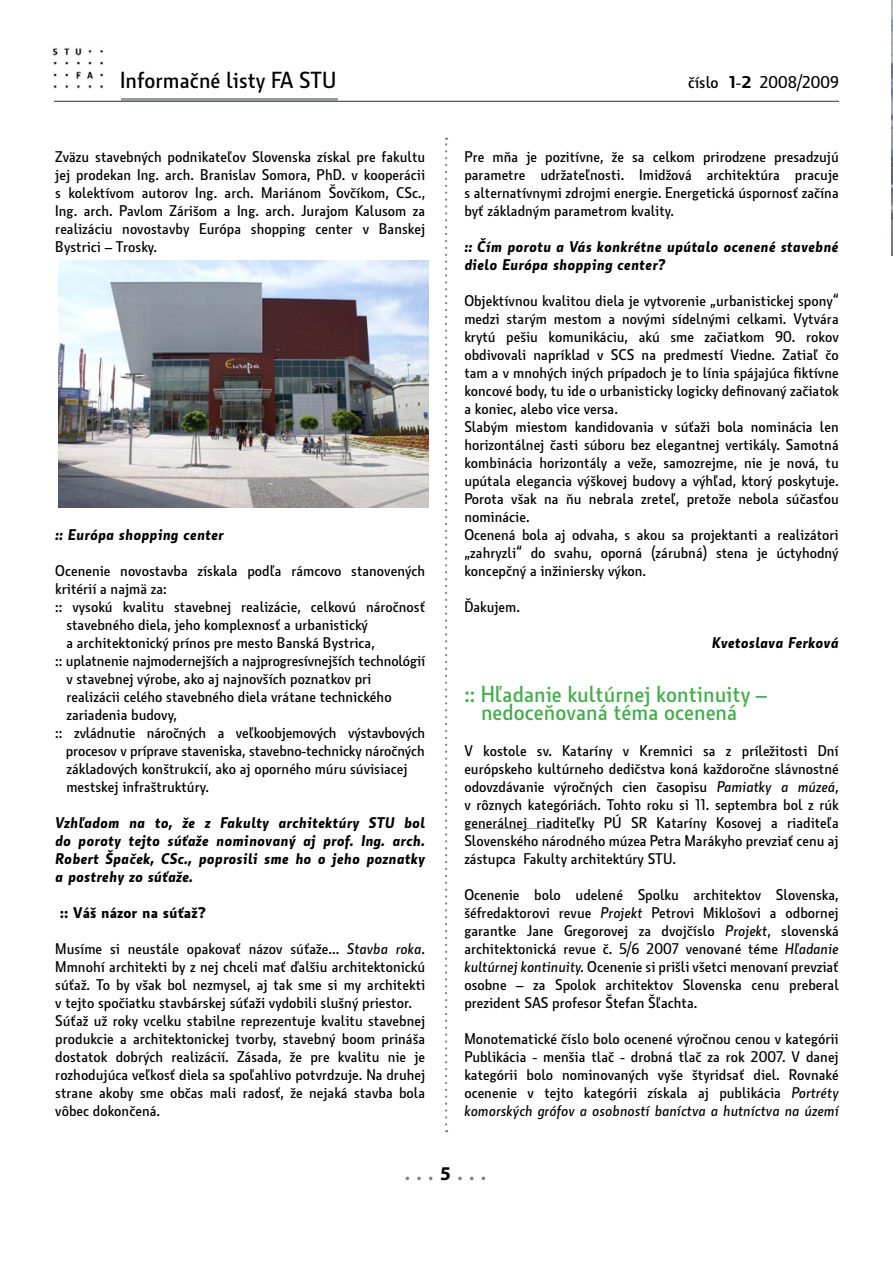
<style>
.page{position:relative;width:893px;height:1263px;background:#fff}
.page>*{position:absolute;margin:0;border:0;box-sizing:border-box;transform-origin:0 0}
.t1{font:22.5px/18px "Botanika Demi CE";color:#41ad49;text-align:center}
.t2{font:22.5px "Botanika Demi CE";color:#000}
.t3{font:700 19.5px "Myriad Pro";color:#808284}
.t4{font:16.5px "Botanika Demi CE";color:#000}
.t5{font:15px/18px "Botanika Demi CE";color:#000;text-align:justify}
.t6{font:italic 700 15px/18px "Botanika Demi CE";color:#000;text-align:justify}
.t7{font:700 15px "Botanika Demi CE";color:#000}
.s1{font-weight:700}
.s2{font-style:italic}
.s3{color:#000}
</style>
<div class="page">
<hr style="left:54px;top:101px;width:785px;height:1px;background:#464648">
<svg style="left:445px;top:138px;width:2px;height:986px"></svg>
<img style="left:52px;top:47px;width:52px;height:42px">
<hr style="left:122px;top:99px;width:216px;height:2px;background:#989a9d">
<hr style="left:465px;top:828px;width:94px;height:1px;background:#989a9d">
<img style="left:58px;top:261px;width:370px;height:246px">
<img style="left:891px;top:0;width:2px;height:255px">
<h1 class="t2" style="left:120px;top:69px;width:218px">Informačné listy FA STU</h1>
<p class="t4" style="left:688px;top:75px;width:152px">číslo <span class="s1">1</span>-<span class="s1">2</span> 2008/2009</p>
<p class="t5" style="left:55px;top:149px;width:371px">Zväzu stavebných podnikateľov Slovenska získal pre fakultu jej prodekan Ing. arch. Branislav Somora, PhD. v kooperácii s kolektívom autorov Ing. arch. Mariánom Šovčíkom, CSc., Ing. arch. Pavlom Zárišom a Ing. arch. Jurajom Kalusom za realizáciu novostavby Európa shopping center v Banskej Bystrici – Trosky.</p>
<p class="t6" style="left:55px;top:527px;width:170px">:: Európa shopping center</p>
<p class="t5" style="left:55px;top:563px;width:371px">Ocenenie novostavba získala podľa rámcovo stanovených</p>
<p class="t5" style="left:55px;top:581px;width:113px">kritérií a najmä za:</p>
<p class="t5" style="left:55px;top:599px;width:371px">:: vysokú kvalitu stavebnej realizácie, celkovú náročnosť</p>
<p class="t5" style="left:66px;top:617px;width:303px">stavebného diela, jeho komplexnosť a urbanistický</p>
<p class="t5" style="left:66px;top:635px;width:310px">a architektonický prínos pre mesto Banská Bystrica,</p>
<p class="t5" style="left:55px;top:653px;width:371px">:: uplatnenie najmodernejších a najprogresívnejších technológií</p>
<p class="t5" style="left:66px;top:671px;width:307px">v stavebnej výrobe, ako aj najnovších poznatkov pri</p>
<p class="t5" style="left:66px;top:689px;width:327px">realizácii celého stavebného diela vrátane technického</p>
<p class="t5" style="left:66px;top:707px;width:112px">zariadenia budovy,</p>
<p class="t5" style="left:55px;top:725px;width:371px">:: zvládnutie náročných a veľkoobjemových výstavbových</p>
<p class="t5" style="left:66px;top:743px;width:360px">procesov v príprave staveniska, stavebno-technicky náročných</p>
<p class="t5" style="left:66px;top:761px;width:343px">základových konštrukcií, ako aj oporného múru súvisiacej</p>
<p class="t5" style="left:66px;top:779px;width:144px">mestskej infraštruktúry.</p>
<p class="t6" style="left:55px;top:815px;width:371px">Vzhľadom na to, že z Fakulty architektúry STU bol do poroty tejto súťaže nominovaný aj prof. Ing. arch.<br>Robert Špaček, CSc., poprosili sme ho o jeho poznatky a postrehy zo súťaže.</p>
<p class="t7" style="left:60px;top:905px;width:147px">:: Váš názor na súťaž?</p>
<p class="t5" style="left:55px;top:941px;width:371px;text-align:left">Musíme si neustále opakovať názov súťaže... <span class="s2">Stavba roka</span>.<br>Mmnohí architekti by z nej chceli mať ďalšiu architektonickú súťaž. To by však bol nezmysel, aj tak sme si my architekti v tejto spočiatku stavbárskej súťaži vydobili slušný priestor.<br>Súťaž už roky vcelku stabilne reprezentuje kvalitu stavebnej produkcie a architektonickej tvorby, stavebný boom prináša dostatok dobrých realizácií. Zásada, že pre kvalitu nie je rozhodujúca veľkosť diela sa spoľahlivo potvrdzuje. Na druhej strane akoby sme občas mali radosť, že nejaká stavba bola vôbec dokončená.</p>
<p class="t5" style="left:464px;top:149px;width:376px">Pre mňa je pozitívne, že sa celkom prirodzene presadzujú parametre udržateľnosti. Imidžová architektúra pracuje s alternatívnymi zdrojmi energie. Energetická úspornosť začína byť základným parametrom kvality.</p>
<p class="t6" style="left:464px;top:239px;width:376px">:: Čím porotu a Vás konkrétne upútalo ocenené stavebné dielo Európa shopping center?</p>
<p class="t5" style="left:464px;top:293px;width:376px;text-align:left">Objektívnou kvalitou diela je vytvorenie „urbanistickej spony“ medzi starým mestom a novými sídelnými celkami. Vytvára krytú pešiu komunikáciu, akú sme začiatkom 90. rokov obdivovali napríklad v SCS na predmestí Viedne. Zatiaľ čo tam a v mnohých iných prípadoch je to línia spájajúca fiktívne koncové body, tu ide o urbanisticky logicky definovaný začiatok a koniec, alebo vice versa.<br>Slabým miestom kandidovania v súťaži bola nominácia len horizontálnej časti súboru bez elegantnej vertikály. Samotná kombinácia horizontály a veže, samozrejme, nie je nová, tu upútala elegancia výškovej budovy a výhľad, ktorý poskytuje.<br>Porota však na ňu nebrala zreteľ, pretože nebola súčasťou nominácie.<br>Ocenená bola aj odvaha, s akou sa projektanti a realizátori „zahryzli“ do svahu, oporná (zárubná) stena je úctyhodný koncepčný a inžiniersky výkon.</p>
<p class="t5" style="left:464px;top:599px;width:57px">Ďakujem.</p>
<p class="t6" style="left:712px;top:635px;width:128px">Kvetoslava Ferková</p>
<h1 class="t1" style="left:464px;top:687px;width:304px">:: Hľadanie kultúrnej kontinuity – nedoceňovaná téma ocenená</h1>
<p class="t5" style="left:464px;top:743px;width:376px">V kostole sv. Kataríny v Kremnici sa z príležitosti Dní európskeho kultúrneho dedičstva koná každoročne slávnostné odovzdávanie výročných cien časopisu <span class="s2">Pamiatky a múzeá</span>, v rôznych kategóriách. Tohto roku si 11. septembra bol z rúk generálnej riaditeľky PÚ SR Kataríny Kosovej a riaditeľa Slovenského národného múzea Petra Marákyho prevziať cenu aj zástupca Fakulty architektúry STU.</p>
<p class="t5" style="left:464px;top:887px;width:376px">Ocenenie bolo udelené Spolku architektov Slovenska, šéfredaktorovi revue <span class="s2">Projekt</span> Petrovi Miklošovi a odbornej garantke Jane Gregorovej za dvojčíslo <span class="s2">Projekt</span>, slovenská architektonická revue č. 5/6 2007 venované téme <span class="s2">Hľadanie kultúrnej kontinuity.</span> Ocenenie si prišli všetci menovaní prevziať osobne – za Spolok architektov Slovenska cenu preberal prezident SAS profesor Štefan Šľachta.</p>
<p class="t5" style="left:464px;top:1031px;width:376px">Monotematické číslo bolo ocenené výročnou cenou v kategórii Publikácia - menšia tlač - drobná tlač za rok 2007. V danej kategórii bolo nominovaných vyše štyridsať diel. Rovnaké ocenenie v tejto kategórii získala aj publikácia <span class="s2">Portréty komorských grófov a osobností baníctva a hutníctva na území</span></p>
<h2 class="t3" style="left:405px;top:1160px;width:83px">. . . <span class="s3">5</span> . . .</h2>
</div>
